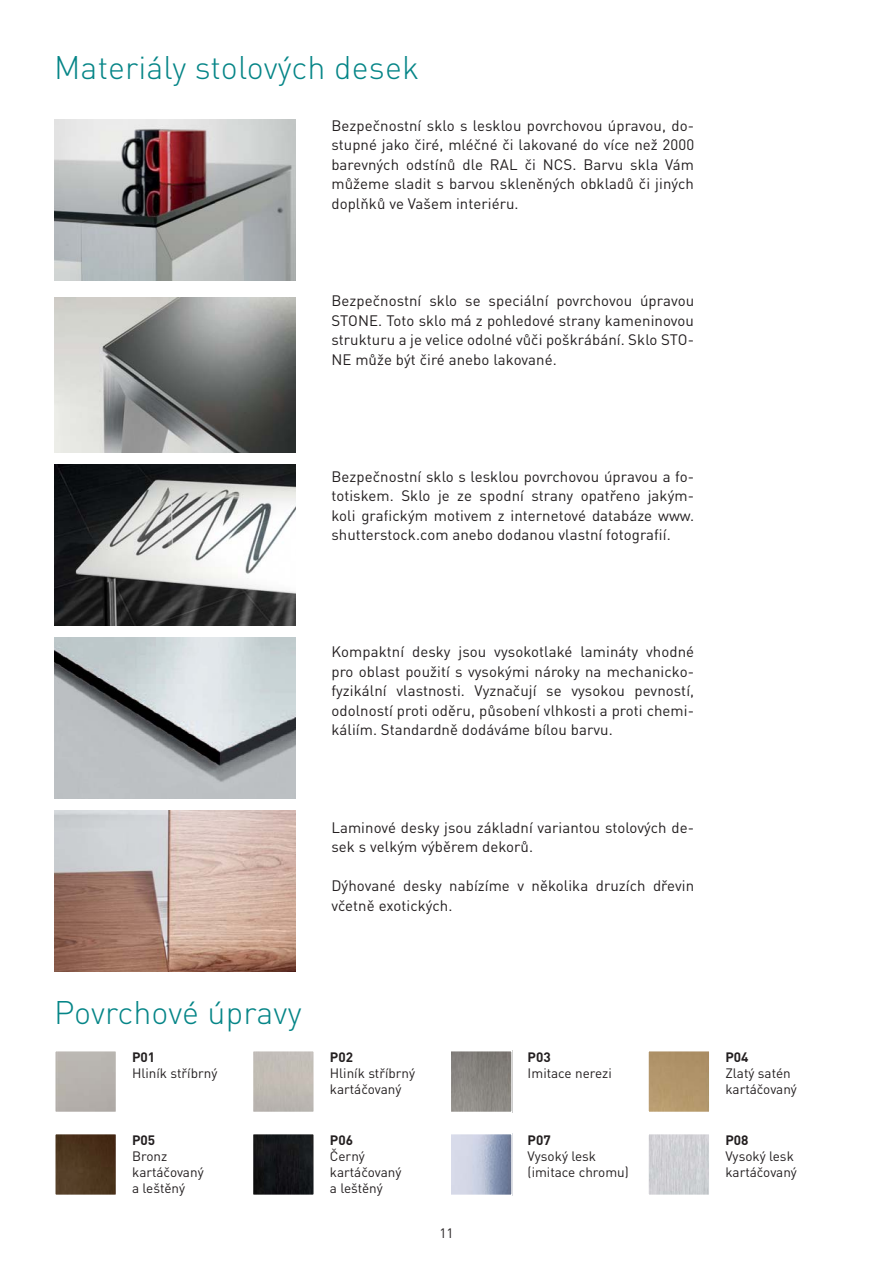
<style>
.page{position:relative;width:893px;height:1263px;background:#fff}
.page>*{position:absolute;margin:0;border:0;box-sizing:border-box;transform-origin:0 0}
.t1{font:300 32.25px "DINCE";letter-spacing:.005em;color:#058587}
.t2{font:15px/19.5px "DINCE";letter-spacing:.005em;color:#231f20;text-align:justify}
.t3{font:13.5px/16.2px "DINCE";color:#231f20}
.t4{font:700 13.5px "DINCE";color:#231f20}
</style>
<div class="page">
<div style="left:54px;top:1050px;width:63px;height:63px;border:2px solid #fff"></div>
<div style="left:252px;top:1050px;width:63px;height:63px;border:2px solid #fff"></div>
<img style="left:452px;top:1053px;width:58px;height:57px">
<div style="left:449px;top:1050px;width:64px;height:63px;border:2px solid #fff"></div>
<div style="left:650px;top:1053px;width:57px;height:57px;background:#b2956a"></div>
<div style="left:647px;top:1050px;width:63px;height:63px;border:2px solid #fff"></div>
<img style="left:57px;top:1136px;width:57px;height:57px">
<div style="left:54px;top:1133px;width:63px;height:63px;border:2px solid #fff"></div>
<img style="left:255px;top:1136px;width:57px;height:57px">
<div style="left:252px;top:1133px;width:63px;height:63px;border:2px solid #fff"></div>
<img style="left:452px;top:1136px;width:58px;height:57px">
<div style="left:449px;top:1133px;width:64px;height:63px;border:2px solid #fff"></div>
<img style="left:650px;top:1136px;width:57px;height:57px">
<div style="left:647px;top:1133px;width:63px;height:63px;border:2px solid #fff"></div>
<img style="left:54px;top:119px;width:242px;height:161px">
<img style="left:54px;top:298px;width:242px;height:155px">
<img style="left:54px;top:465px;width:242px;height:161px">
<img style="left:54px;top:637px;width:242px;height:161px">
<img style="left:54px;top:810px;width:242px;height:161px">
<h1 class="t1" style="left:54px;top:56px;width:367px">Materiály stolových desek</h1>
<p class="t2" style="left:331px;top:118px;width:364px">Bezpečnostní sklo s lesklou povrchovou úpravou, do&shy;stupné jako čiré, mléčné či lakované do více než 2000 barevných odstínů dle RAL či NCS. Barvu skla Vám můžeme sladit s barvou skleněných obkladů či jiných doplňků ve Vašem interiéru.</p>
<p class="t2" style="left:331px;top:293px;width:364px">Bezpečnostní sklo se speciální povrchovou úpravou STONE. Toto sklo má z pohledové strany kameninovou strukturu a je velice odolné vůči poškrábání. Sklo STO-NE může být čiré anebo lakované.</p>
<p class="t2" style="left:331px;top:469px;width:364px">Bezpečnostní sklo s lesklou povrchovou úpravou a fo&shy;totiskem. Sklo je ze spodní strany opatřeno jakým&shy;koli grafickým motivem z internetové databáze www. shutterstock.com anebo dodanou vlastní fotografií.</p>
<p class="t2" style="left:331px;top:644px;width:364px">Kompaktní desky jsou vysokotlaké lamináty vhodné pro oblast použití s vysokými nároky na mechanicko&shy;fyzikální vlastnosti. Vyznačují se vysokou pevností, odolností proti oděru, působení vlhkosti a proti chemi&shy;káliím. Standardně dodáváme bílou barvu.</p>
<p class="t2" style="left:331px;top:820px;width:364px">Laminové desky jsou základní variantou stolových de&shy;sek s velkým výběrem dekorů.</p>
<p class="t2" style="left:331px;top:878px;width:364px">Dýhované desky nabízíme v několika druzích dřevin včetně exotických.</p>
<h1 class="t1" style="left:54px;top:1001px;width:249px">Povrchové úpravy</h1>
<p class="t4" style="left:132px;top:1052px;width:25px">P01</p>
<p class="t3" style="left:132px;top:1067px;width:87px">Hliník stříbrný</p>
<p class="t4" style="left:132px;top:1135px;width:25px">P05</p>
<p class="t3" style="left:132px;top:1150px;width:73px">Bronz kartáčovaný a leštěný</p>
<p class="t4" style="left:330px;top:1052px;width:25px">P02</p>
<p class="t3" style="left:330px;top:1067px;width:87px">Hliník stříbrný kartáčovaný</p>
<p class="t4" style="left:330px;top:1135px;width:25px">P06</p>
<p class="t3" style="left:330px;top:1150px;width:73px">Černý kartáčovaný a leštěný</p>
<p class="t3" style="left:439px;top:1227px;width:16px">11</p>
<p class="t4" style="left:528px;top:1052px;width:25px">P03</p>
<p class="t3" style="left:528px;top:1067px;width:86px">Imitace nerezi</p>
<p class="t4" style="left:528px;top:1135px;width:25px">P07</p>
<p class="t3" style="left:528px;top:1150px;width:103px">Vysoký lesk (imitace chromu)</p>
<p class="t4" style="left:725px;top:1052px;width:25px">P04</p>
<p class="t3" style="left:725px;top:1067px;width:73px">Zlatý satén kartáčovaný</p>
<p class="t4" style="left:725px;top:1135px;width:25px">P08</p>
<p class="t3" style="left:725px;top:1150px;width:73px">Vysoký lesk kartáčovaný</p>
</div>
